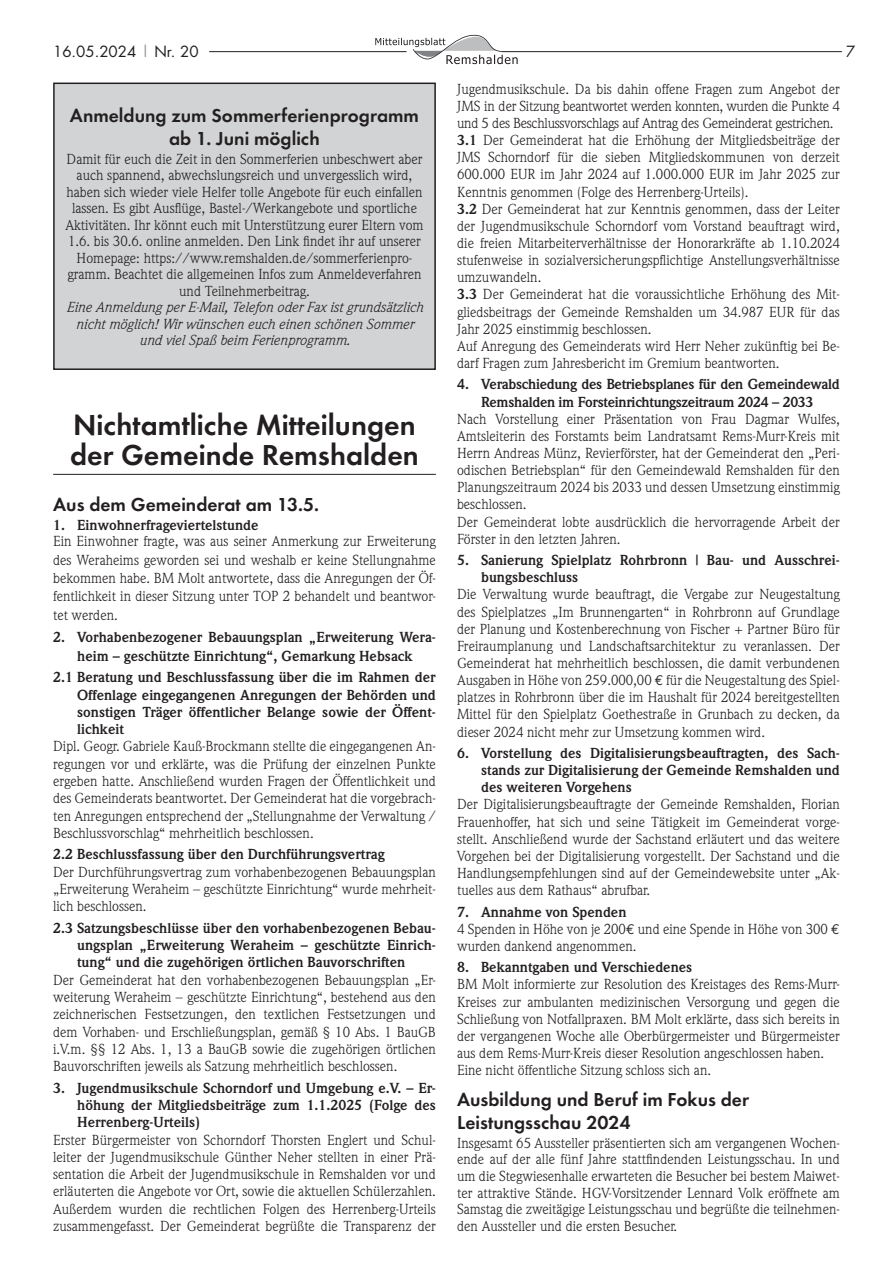
<style>
.page{position:relative;width:893px;height:1263px;background:#fff}
.page>*{position:absolute;margin:0;border:0;box-sizing:border-box;transform-origin:0 0}
.t1{font:600 30px/30px "Futura T";color:#231f20}
.t2{font:600 19.5px/22.6px "Futura T";color:#231f20}
.t3{font:15px "Futura";color:#231f20}
.t4{font:14.25px/17.1px "Weidemann";color:#231f20;text-align:justify}
.t5{font:700 14.25px/17.2px "Weidemann";color:#231f20;text-align:justify}
.t6{font:italic 14.25px/16.5px "Weidemann";color:#231f20;text-align:center}
.t7{font:700 14.25px/17.1px "Weidemann";letter-spacing:-.02em;color:#231f20;text-align:center}
.s1{color:#949698}
.s2{font-weight:700}
.s3{font-family:"Euro Mono"}
</style>
<div class="page">
<hr style="left:209px;top:51px;width:198px;height:1px;background:#231f20">
<hr style="left:501px;top:51px;width:341px;height:1px;background:#231f20">
<svg style="left:375px;top:34px;width:143px;height:30px"></svg>
<hr style="left:53px;top:474px;width:383px;height:1px;background:#231f20">
<div style="left:54px;top:83px;width:381px;height:286px;background:#d1d3d4"></div>
<div style="left:53px;top:83px;width:383px;height:287px;border:2px solid #231f20"></div>
<p class="t3" style="left:53px;top:41px;width:147px">16.05.2024 <span class="s1">|</span> Nr. 20</p>
<p class="t3" style="left:846px;top:41px;width:11px">7</p>
<h2 class="t2" style="left:70px;top:104px;width:351px;text-align:center">Anmeldung zum Sommerferienprogramm ab 1. Juni möglich</h2>
<p class="t4" style="left:65px;top:150px;width:360px;line-height:16.5px;text-align:center">Damit für euch die Zeit in den Sommerferien unbeschwert aber auch spannend, abwechslungsreich und unvergesslich wird, haben sich wieder viele Helfer tolle Angebote für euch einfallen lassen. Es gibt Ausflüge, Bastel-/Werkangebote und sportliche Aktivitäten. Ihr könnt euch mit Unterstützung eurer Eltern vom 1.6. bis 30.6. online anmelden. Den Link findet ihr auf unserer Homepage: https://www.remshalden.de/sommerferienpro&shy;gramm. Beachtet die allgemeinen Infos zum Anmeldeverfahren und Teilnehmerbeitrag.</p>
<p class="t6" style="left:66px;top:299px;width:358px">Eine Anmeldung per E-Mail, Telefon oder Fax ist grundsätzlich nicht möglich! Wir wünschen euch einen schönen Sommer und viel Spaß beim Ferienprogramm.</p>
<h1 class="t1" style="left:70px;top:410px;width:350px">Nichtamtliche Mitteilungen der Gemeinde Remshalden</h1>
<h2 class="t2" style="left:53px;top:492px;width:267px">Aus dem Gemeinderat am 13.5.</h2>
<p class="t5" style="left:53px;top:516px;width:207px">1. Einwohnerfrageviertelstunde</p>
<p class="t4" style="left:53px;top:532px;width:384px;line-height:18.3px">Ein Einwohner fragte, was aus seiner Anmerkung zur Erweiterung des Weraheims geworden sei und weshalb er keine Stellungnahme bekommen habe. BM Molt antwortete, dass die Anregungen der Öf&shy;fentlichkeit in dieser Sitzung unter TOP 2 behandelt und beantwor&shy;tet werden.</p>
<p class="t5" style="left:53px;top:628px;width:384px;line-height:18.3px;text-align:center">2. Vorhabenbezogener Bebauungsplan „Erweiterung Wera&shy;heim – geschützte Einrichtung“, Gemarkung Hebsack</p>
<p class="t5" style="left:77px;top:669px;width:360px;text-indent:-24px">2.1 Beratung und Beschlussfassung über die im Rahmen der Offenlage eingegangenen Anregungen der Behörden und sonstigen Träger öffentlicher Belange sowie der Öffent&shy;lichkeit</p>
<p class="t4" style="left:53px;top:738px;width:384px">Dipl. Geogr. Gabriele Kauß-Brockmann stellte die eingegangenen An&shy;regungen vor und erklärte, was die Prüfung der einzelnen Punkte ergeben hatte. Anschließend wurden Fragen der Öffentlichkeit und des Gemeinderats beantwortet. Der Gemeinderat hat die vorgebrach&shy;ten Anregungen entsprechend der „Stellungnahme der Verwaltung / Beschlussvorschlag“ mehrheitlich beschlossen.</p>
<p class="t5" style="left:53px;top:846px;width:333px">2.2 Beschlussfassung über den Durchführungsvertrag</p>
<p class="t4" style="left:53px;top:863px;width:384px">Der Durchführungsvertrag zum vorhabenbezogenen Bebauungsplan „Erweiterung Weraheim – geschützte Einrichtung“ wurde mehrheit&shy;lich beschlossen.</p>
<p class="t5" style="left:77px;top:919px;width:360px;text-indent:-24px">2.3 Satzungsbeschlüsse über den vorhabenbezogenen Bebau&shy;ungsplan „Erweiterung Weraheim – geschützte Einrich&shy;tung“ und die zugehörigen örtlichen Bauvorschriften</p>
<p class="t4" style="left:53px;top:971px;width:384px">Der Gemeinderat hat den vorhabenbezogenen Bebauungsplan „Er&shy;weiterung Weraheim – geschützte Einrichtung“, bestehend aus den zeichnerischen Festsetzungen, den textlichen Festsetzungen und dem Vorhaben- und Erschließungsplan, gemäß § 10 Abs. 1 BauGB i.V.m. §§ 12 Abs. 1, 13 a BauGB sowie die zugehörigen örtlichen Bauvorschriften jeweils als Satzung mehrheitlich beschlossen.</p>
<p class="t5" style="left:77px;top:1079px;width:360px;text-indent:-24px">3. Jugendmusikschule Schorndorf und Umgebung e.V. – Er&shy;höhung der Mitgliedsbeiträge zum 1.1.2025 (Folge des Herrenberg-Urteils)</p>
<p class="t4" style="left:53px;top:1131px;width:384px">Erster Bürgermeister von Schorndorf Thorsten Englert und Schul&shy;leiter der Jugendmusikschule Günther Neher stellten in einer Prä&shy;sentation die Arbeit der Jugendmusikschule in Remshalden vor und erläuterten die Angebote vor Ort, sowie die aktuellen Schülerzahlen.<br>Außerdem wurden die rechtlichen Folgen des Herrenberg-Urteils zusammengefasst. Der Gemeinderat begrüßte die Transparenz der</p>
<p class="t4" style="left:457px;top:80px;width:384px;text-align:left">Jugendmusikschule. Da bis dahin offene Fragen zum Angebot der JMS in der Sitzung beantwortet werden konnten, wurden die Punkte 4 und 5 des Beschlussvorschlags auf Antrag des Gemeinderat gestrichen.<br><span class="s2">3.1</span> Der Gemeinderat hat die Erhöhung der Mitgliedsbeiträge der JMS Schorndorf für die sieben Mitgliedskommunen von derzeit 600.000 EUR im Jahr 2024 auf 1.000.000 EUR im Jahr 2025 zur Kenntnis genommen (Folge des Herrenberg-Urteils).<br><span class="s2">3.2</span> Der Gemeinderat hat zur Kenntnis genommen, dass der Leiter der Jugendmusikschule Schorndorf vom Vorstand beauftragt wird, die freien Mitarbeiterverhältnisse der Honorarkräfte ab 1.10.2024 stufenweise in sozialversicherungspflichtige Anstellungsverhältnisse umzuwandeln.<br><span class="s2">3.3</span> Der Gemeinderat hat die voraussichtliche Erhöhung des Mit&shy;gliedsbeitrags der Gemeinde Remshalden um 34.987 EUR für das Jahr 2025 einstimmig beschlossen.<br>Auf Anregung des Gemeinderats wird Herr Neher zukünftig bei Be&shy;darf Fragen zum Jahresbericht im Gremium beantworten.</p>
<p class="t7" style="left:457px;top:376px;width:384px">4. Verabschiedung des Betriebsplanes für den Gemeindewald<br>Remshalden im Forsteinrichtungszeitraum 2024 – 2033</p>
<p class="t4" style="left:457px;top:410px;width:384px;text-align:left">Nach Vorstellung einer Präsentation von Frau Dagmar Wulfes, Amtsleiterin des Forstamts beim Landratsamt Rems-Murr-Kreis mit Herrn Andreas Münz, Revierförster, hat der Gemeinderat den „Peri&shy;odischen Betriebsplan“ für den Gemeindewald Remshalden für den Planungszeitraum 2024 bis 2033 und dessen Umsetzung einstimmig beschlossen.<br>Der Gemeinderat lobte ausdrücklich die hervorragende Arbeit der Förster in den letzten Jahren.</p>
<p class="t5" style="left:481px;top:552px;width:360px;text-indent:-24px">5. Sanierung Spielplatz Rohrbronn | Bau- und Ausschrei&shy;bungsbeschluss</p>
<p class="t4" style="left:457px;top:586px;width:384px">Die Verwaltung wurde beauftragt, die Vergabe zur Neugestaltung des Spielplatzes „Im Brunnengarten“ in Rohrbronn auf Grundlage der Planung und Kostenberechnung von Fischer + Partner Büro für Freiraumplanung und Landschaftsarchitektur zu veranlassen. Der Gemeinderat hat mehrheitlich beschlossen, die damit verbundenen Ausgaben in Höhe von 259.000,00 <span class="s3">€</span> für die Neugestaltung des Spiel&shy;platzes in Rohrbronn über die im Haushalt für 2024 bereitgestellten Mittel für den Spielplatz Goethestraße in Grunbach zu decken, da dieser 2024 nicht mehr zur Umsetzung kommen wird.</p>
<p class="t5" style="left:481px;top:745px;width:360px;text-indent:-24px">6. Vorstellung des Digitalisierungsbeauftragten, des Sach&shy;stands zur Digitalisierung der Gemeinde Remshalden und des weiteren Vorgehens</p>
<p class="t4" style="left:457px;top:796px;width:384px">Der Digitalisierungsbeauftragte der Gemeinde Remshalden, Florian Frauenhoffer, hat sich und seine Tätigkeit im Gemeinderat vorge&shy;stellt. Anschließend wurde der Sachstand erläutert und das weitere Vorgehen bei der Digitalisierung vorgestellt. Der Sachstand und die Handlungsempfehlungen sind auf der Gemeindewebsite unter „Ak&shy;tuelles aus dem Rathaus“ abrufbar.</p>
<p class="t4" style="left:457px;top:903px;width:384px;text-align:left"><span class="s2">7. Annahme von Spenden<br></span>4 Spenden in Höhe von je 200<span class="s3">€</span> und eine Spende in Höhe von 300 <span class="s3">€ </span>wurden dankend angenommen.</p>
<p class="t5" style="left:457px;top:959px;width:237px">8. Bekanntgaben und Verschiedenes</p>
<p class="t4" style="left:457px;top:976px;width:384px;text-align:left">BM Molt informierte zur Resolution des Kreistages des Rems-Murr-Kreises zur ambulanten medizinischen Versorgung und gegen die Schließung von Notfallpraxen. BM Molt erklärte, dass sich bereits in der vergangenen Woche alle Oberbürgermeister und Bürgermeister aus dem Rems-Murr-Kreis dieser Resolution angeschlossen haben.<br>Eine nicht öffentliche Sitzung schloss sich an.</p>
<h2 class="t2" style="left:457px;top:1088px;width:293px">Ausbildung und Beruf im Fokus der<br>Leistungsschau 2024</h2>
<p class="t4" style="left:457px;top:1134px;width:384px;line-height:16.6px">Insgesamt 65 Aussteller präsentierten sich am vergangenen Wochen&shy;ende auf der alle fünf Jahre stattfindenden Leistungsschau. In und um die Stegwiesenhalle erwarteten die Besucher bei bestem Maiwet&shy;ter attraktive Stände. HGV-Vorsitzender Lennard Volk eröffnete am Samstag die zweitägige Leistungsschau und begrüßte die teilnehmen&shy;den Aussteller und die ersten Besucher.</p>
</div>
